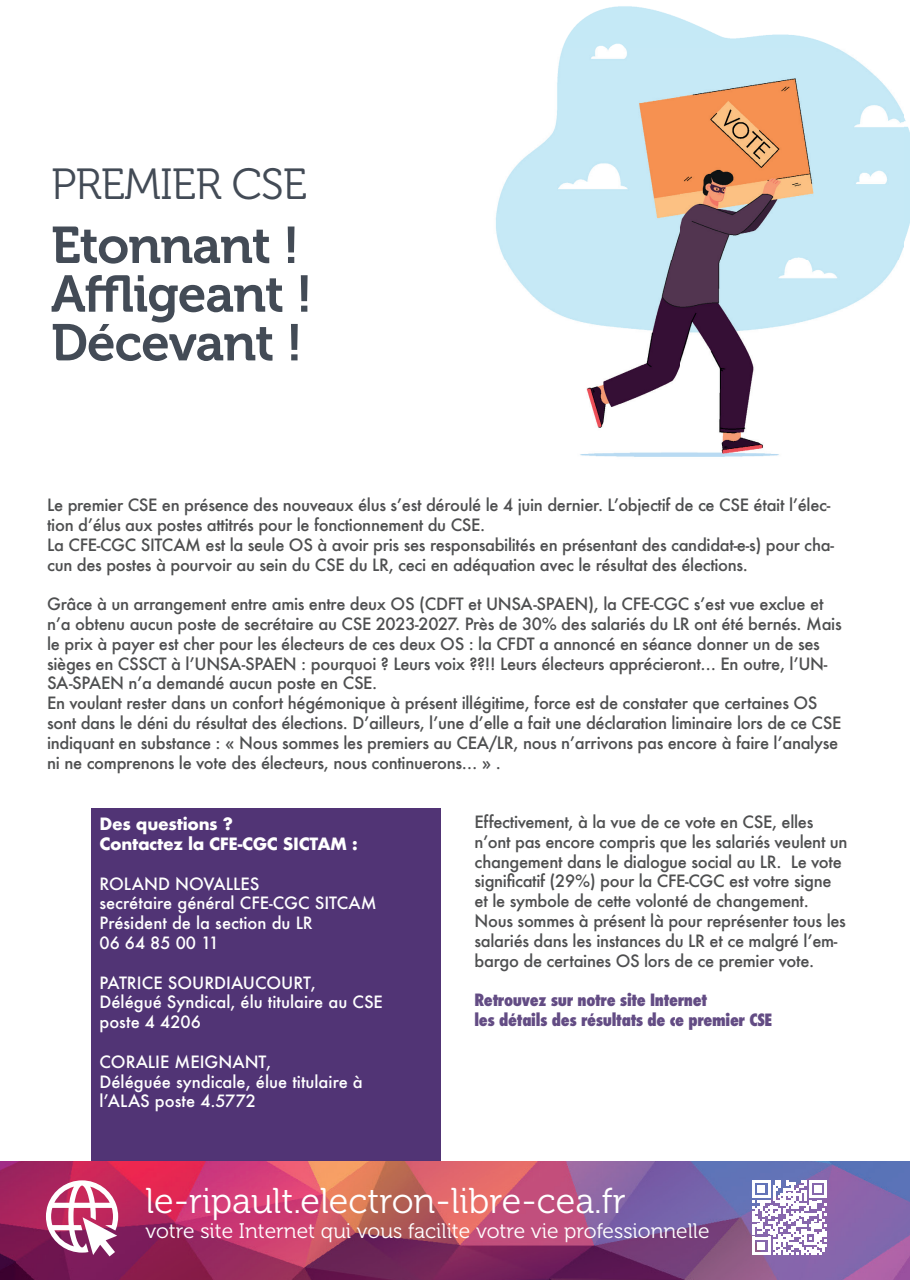
<style>
.page{position:relative;width:910px;height:1280px;background:#fff}
.page>*{position:absolute;margin:0;border:0;box-sizing:border-box;transform-origin:0 0}
.t1{font:51.3px/48.8px "Museo 700";letter-spacing:-.02em;color:#434b56}
.t2{font:43.5px "Museo 300";letter-spacing:-.02em;color:#434b56}
.t3{font:35.85px "Museo 300";color:#fff}
.t4{font:21px "Museo 300";color:#fff}
.t5{font:500 16.5px/19.8px "Futura";letter-spacing:-.02em;color:#4e4f50}
.t6{font:500 16.5px/19.8px "Futura";color:#fff}
.t7{font:800 condensed 16.5px/19.8px "Futura";letter-spacing:-.02em;color:#634c84}
.t8{font:700 16.5px/19.8px "Futura";letter-spacing:-.02em;color:#fff}
</style>
<div class="page">
<div style="left:91px;top:808px;width:350px;height:354px;background:#513475"></div>
<img style="left:495px;top:6px;width:415px;height:451px">
<img style="left:0;top:1162px;width:910px;height:118px">
<svg style="left:46px;top:1180px;width:72px;height:76px"></svg>
<svg style="left:752px;top:1180px;width:75px;height:75px"></svg>
<h2 class="t2" style="left:51px;top:161px;width:257px">PREMIER CSE</h2>
<h1 class="t1" style="left:51px;top:222px;width:263px">Etonnant !<br>Affligeant !<br>Décevant !</h1>
<p class="t5" style="left:47px;top:495px;width:788px">Le premier CSE en présence des nouveaux élus s’est déroulé le 4 juin dernier. L’objectif de ce CSE était l’élec&shy;tion d’élus aux postes attitrés pour le fonctionnement du CSE.<br>La CFE-CGC SITCAM est la seule OS à avoir pris ses responsabilités en présentant des candidat-e-s) pour cha&shy;cun des postes à pourvoir au sein du CSE du LR, ceci en adéquation avec le résultat des élections.</p>
<p class="t5" style="left:47px;top:594px;width:796px">Grâce à un arrangement entre amis entre deux OS (CDFT et UNSA-SPAEN), la CFE-CGC s’est vue exclue et n’a obtenu aucun poste de secrétaire au CSE 2023-2027. Près de 30% des salariés du LR ont été bernés. Mais le prix à payer est cher pour les électeurs de ces deux OS : la CFDT a annoncé en séance donner un de ses sièges en CSSCT à l’UNSA-SPAEN : pourquoi ? Leurs voix ??!! Leurs électeurs apprécieront… En outre, l’UN-SA-SPAEN n’a demandé aucun poste en CSE.<br>En voulant rester dans un confort hégémonique à présent illégitime, force est de constater que certaines OS sont dans le déni du résultat des élections. D’ailleurs, l’une d’elle a fait une déclaration liminaire lors de ce CSE indiquant en substance : « Nous sommes les premiers au CEA/LR, nous n’arrivons pas encore à faire l’analyse ni ne comprenons le vote des électeurs, nous continuerons… » .</p>
<p class="t8" style="left:99px;top:814px;width:260px">Des questions ?<br>Contactez la CFE-CGC SICTAM :</p>
<p class="t6" style="left:99px;top:873px;width:279px">ROLAND NOVALLES<br>secrétaire général CFE-CGC SITCAM<br>Président de la section du LR<br>06 64 85 00 11</p>
<p class="t6" style="left:99px;top:972px;width:285px">PATRICE SOURDIAUCOURT,<br>Délégué Syndical, élu titulaire au CSE poste 4 4206</p>
<p class="t6" style="left:99px;top:1051px;width:265px">CORALIE MEIGNANT,<br>Déléguée syndicale, élue titulaire à l’ALAS poste 4.5772</p>
<p class="t5" style="left:475px;top:812px;width:375px">Effectivement, à la vue de ce vote en CSE, elles n’ont pas encore compris que les salariés veulent un changement dans le dialogue social au LR. Le vote significatif (29%) pour la CFE-CGC est votre signe et le symbole de cette volonté de changement.<br>Nous sommes à présent là pour représenter tous les salariés dans les instances du LR et ce malgré l’em&shy;bargo de certaines OS lors de ce premier vote.</p>
<p class="t7" style="left:475px;top:990px;width:299px">Retrouvez sur notre site Internet<br>les détails des résultats de ce premier CSE</p>
<h3 class="t3" style="left:145px;top:1181px;width:482px">le-ripault.electron-libre-cea.fr</h3>
<p class="t4" style="left:145px;top:1220px;width:566px">votre site Internet qui vous facilite votre vie professionnelle</p>
</div>
